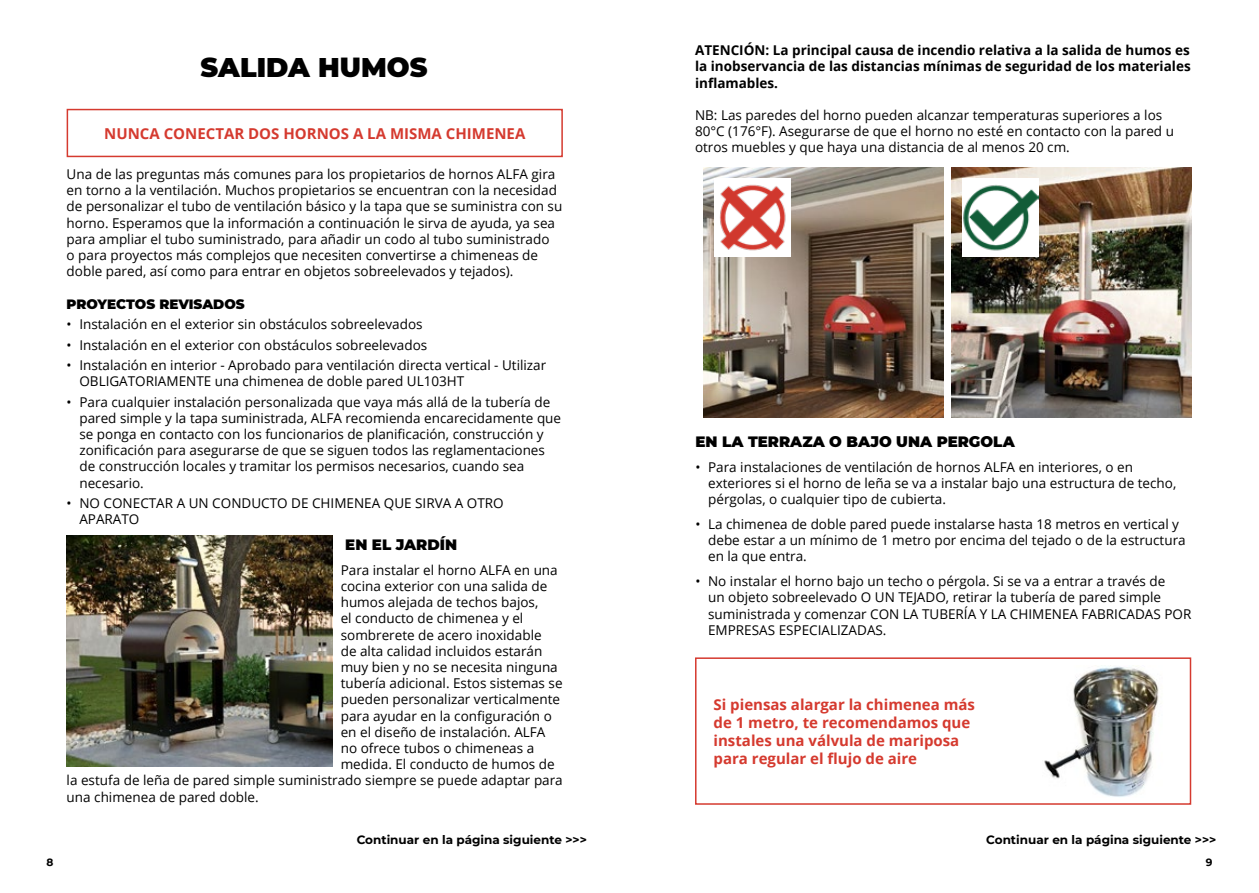
<style>
.page{position:relative;width:1259px;height:893px;background:#fff}
.page>*{position:absolute;margin:0;border:0;box-sizing:border-box;transform-origin:0 0}
.t1{font:900 27px "Montserrat";color:#000}
.t2{font:700 15px/18px "Open Sans";color:#d53a2f}
.t3{font:900 15px "Montserrat";color:#000}
.t4{font:13.5px/16.2px "Open Sans";color:#000}
.t5{font:700 13.5px/16.2px "Open Sans";color:#000;text-align:justify}
.t6{font:900 13.5px "Montserrat";color:#000}
.t7{font:700 12px "Montserrat";color:#000}
.t8{font:700 10.5px "Montserrat";color:#000}
</style>
<div class="page">
<div style="left:67px;top:109px;width:496px;height:48px;border:2px solid #d53a2f"></div>
<img style="left:66px;top:535px;width:266px;height:232px">
<img style="left:951px;top:168px;width:240px;height:249px">
<div style="left:695px;top:657px;width:496px;height:148px;border:2px solid #d53a2f"></div>
<img style="left:1044px;top:666px;width:115px;height:131px">
<img style="left:703px;top:168px;width:240px;height:249px">
<div style="left:714px;top:178px;width:77px;height:78px;background:#fff"></div>
<img style="left:720px;top:184px;width:66px;height:67px">
<img style="left:962px;top:178px;width:76px;height:78px">
<h1 class="t1" style="left:201px;top:47px;width:228px">SALIDA HUMOS</h1>
<p class="t2" style="left:104px;top:124px;width:423px">NUNCA CONECTAR DOS HORNOS A LA MISMA CHIMENEA</p>
<p class="t4" style="left:67px;top:166px;width:497px">Una de las preguntas más comunes para los propietarios de hornos ALFA gira en torno a la ventilación. Muchos propietarios se encuentran con la necesidad de personalizar el tubo de ventilación básico y la tapa que se suministra con su horno. Esperamos que la información a continuación le sirva de ayuda, ya sea para ampliar el tubo suministrado, para añadir un codo al tubo suministrado<br>o para proyectos más complejos que necesiten convertirse a chimeneas de doble pared, así como para entrar en objetos sobreelevados y tejados).</p>
<p class="t6" style="left:67px;top:294px;width:180px">PROYECTOS REVISADOS</p>
<p class="t4" style="left:67px;top:316px;width:357px">• Instalación en el exterior sin obstáculos sobreelevados</p>
<p class="t4" style="left:67px;top:336px;width:362px">• Instalación en el exterior con obstáculos sobreelevados</p>
<p class="t4" style="left:79px;top:357px;width:468px;text-indent:-13px">• Instalación en interior - Aprobado para ventilación directa vertical - Utilizar<br>OBLIGATORIAMENTE una chimenea de doble pared UL103HT</p>
<p class="t4" style="left:79px;top:393px;width:483px;text-indent:-13px">• Para cualquier instalación personalizada que vaya más allá de la tubería de pared simple y la tapa suministrada, ALFA recomienda encarecidamente que se ponga en contacto con los funcionarios de planificación, construcción y zonificación para asegurarse de que se siguen todos las reglamentaciones de construcción locales y tramitar los permisos necesarios, cuando sea necesario.</p>
<p class="t4" style="left:79px;top:495px;width:426px;text-indent:-13px">• NO CONECTAR A UN CONDUCTO DE CHIMENEA QUE SIRVA A OTRO<br>APARATO</p>
<p class="t3" style="left:345px;top:533px;width:113px">EN EL JARDÍN</p>
<p class="t4" style="left:341px;top:561px;width:218px">Para instalar el horno ALFA en una</p>
<p class="t4" style="left:341px;top:578px;width:208px">cocina exterior con una salida de</p>
<p class="t4" style="left:341px;top:594px;width:199px">humos alejada de techos bajos,</p>
<p class="t4" style="left:341px;top:610px;width:184px">el conducto de chimenea y el</p>
<p class="t4" style="left:341px;top:626px;width:202px">sombrerete de acero inoxidable</p>
<p class="t4" style="left:341px;top:642px;width:203px">de alta calidad incluidos estarán</p>
<p class="t4" style="left:341px;top:659px;width:218px">muy bien y no se necesita ninguna</p>
<p class="t4" style="left:341px;top:675px;width:223px">tubería adicional. Estos sistemas se</p>
<p class="t4" style="left:341px;top:691px;width:221px">pueden personalizar verticalmente</p>
<p class="t4" style="left:341px;top:707px;width:213px">para ayudar en la configuración o</p>
<p class="t4" style="left:341px;top:723px;width:206px">en el diseño de instalación. ALFA</p>
<p class="t4" style="left:341px;top:740px;width:195px">no ofrece tubos o chimeneas a</p>
<p class="t4" style="left:341px;top:756px;width:215px">medida. El conducto de humos de</p>
<p class="t4" style="left:67px;top:772px;width:498px">la estufa de leña de pared simple suministrado siempre se puede adaptar para</p>
<p class="t4" style="left:67px;top:788px;width:194px">una chimenea de pared doble.</p>
<p class="t7" style="left:357px;top:831px;width:232px">Continuar en la página siguiente &gt;&gt;&gt;</p>
<p class="t5" style="left:695px;top:42px;width:497px">ATENCIÓN: La principal causa de incendio relativa a la salida de humos es la inobservancia de las distancias mínimas de seguridad de los materiales inflamables.</p>
<p class="t4" style="left:695px;top:107px;width:480px">NB: Las paredes del horno pueden alcanzar temperaturas superiores a los<br>80°C (176°F). Asegurarse de que el horno no esté en contacto con la pared u otros muebles y que haya una distancia de al menos 20 cm.</p>
<p class="t3" style="left:695px;top:431px;width:321px">EN LA TERRAZA O BAJO UNA PERGOLA</p>
<p class="t4" style="left:708px;top:459px;width:470px;text-indent:-13px">• Para instalaciones de ventilación de hornos ALFA en interiores, o en exteriores si el horno de leña se va a instalar bajo una estructura de techo, pérgolas, o cualquier tipo de cubierta.</p>
<p class="t4" style="left:708px;top:516px;width:479px;text-indent:-13px">• La chimenea de doble pared puede instalarse hasta 18 metros en vertical y debe estar a un mínimo de 1 metro por encima del tejado o de la estructura en la que entra.</p>
<p class="t4" style="left:708px;top:573px;width:485px;text-indent:-13px">• No instalar el horno bajo un techo o pérgola. Si se va a entrar a través de<br>un objeto sobreelevado O UN TEJADO, retirar la tubería de pared simple suministrada y comenzar CON LA TUBERÍA Y LA CHIMENEA FABRICADAS POR EMPRESAS ESPECIALIZADAS.</p>
<p class="t2" style="left:713px;top:695px;width:263px">Si piensas alargar la chimenea más de 1 metro, te recomendamos que instales una válvula de mariposa para regular el flujo de aire</p>
<p class="t7" style="left:986px;top:831px;width:232px">Continuar en la página siguiente &gt;&gt;&gt;</p>
<p class="t8" style="left:46px;top:854px;width:8px">8</p>
<p class="t8" style="left:1205px;top:854px;width:8px">9</p>
</div>
